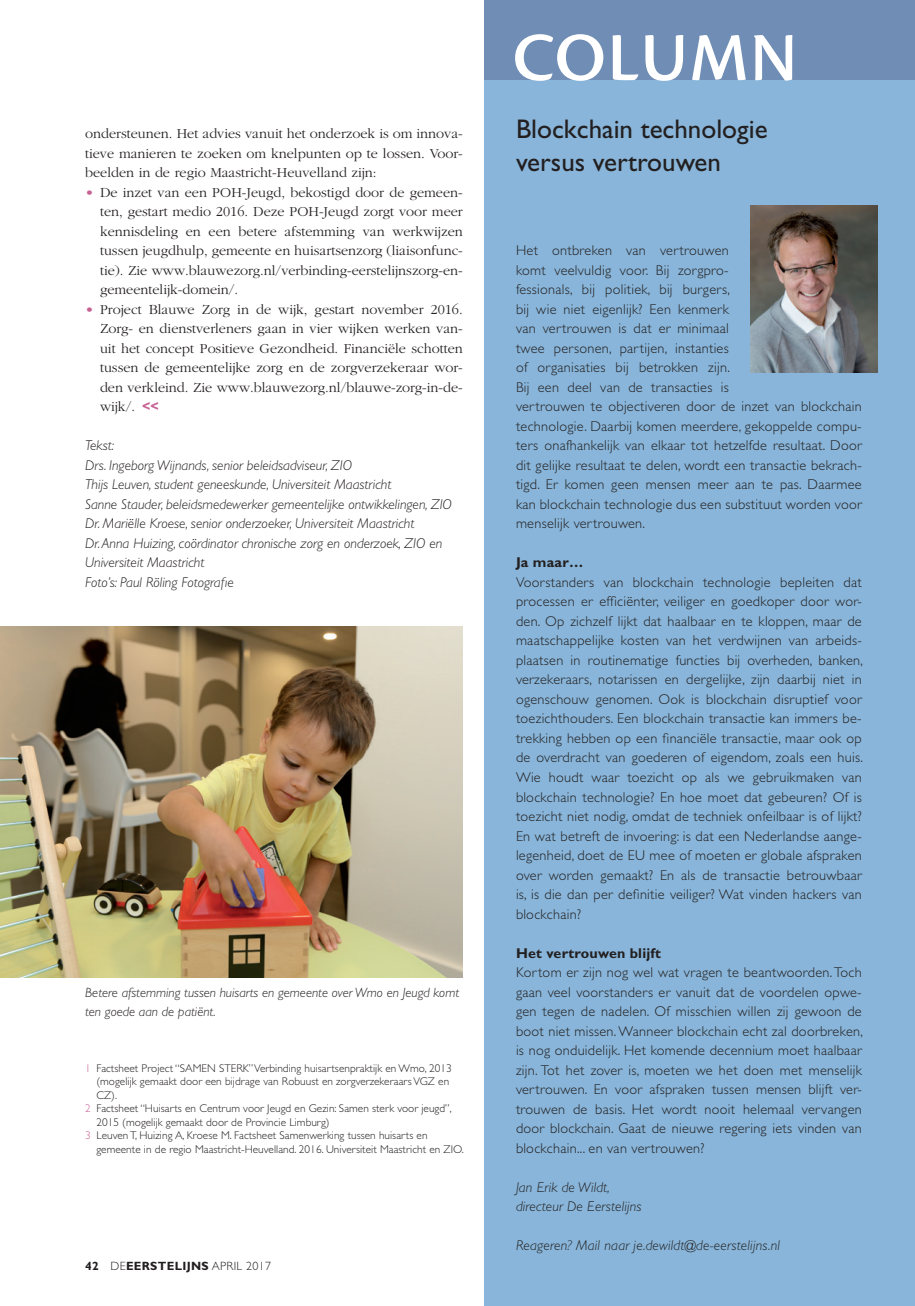
<style>
.page{position:relative;width:915px;height:1306px;background:#fff}
.page>*{position:absolute;margin:0;border:0;box-sizing:border-box;transform-origin:0 0}
.t1{font:71.25px "Cronos MM 574 47";letter-spacing:.03em;color:#fff}
.t2{font:27px/33px "Gill Sans";color:#231f20}
.t3{font:300 14.25px/19.5px "Gill Sans";letter-spacing:.02em;color:#231f20;text-align:justify}
.t4{font:300 14.25px/19.5px "Garamond";color:#231f20;text-align:justify}
.t5{font:italic 300 14.25px/19.5px "Gill Sans";color:#231f20}
.t6{font:700 14.25px "Gill Sans";letter-spacing:.015em;color:#231f20}
.t7{font:italic 300 13.5px/19.5px "Gill Sans";color:#231f20}
.t8{font:700 12px "Gill Sans";letter-spacing:.025em;color:#231f20}
.t9{font:300 11.25px "Gill Sans";letter-spacing:.005em;color:#231f20}
.s1{color:#c86193}
.s2{font-family:"Gill Sans";font-weight:700;color:#c86193}
.s3{font-weight:300}
</style>
<div class="page">
<div style="left:484px;top:21px;width:430px;height:1284px;background:#88b5d9"></div>
<div style="left:484px;top:0;width:430px;height:80px;background:#708eb5"></div>
<img style="left:750px;top:206px;width:127px;height:166px">
<img style="left:0;top:626px;width:462px;height:351px">
<p class="t4" style="left:85px;top:124px;width:379px">ondersteunen. Het advies vanuit het onderzoek is om innova&shy;tieve manieren te zoeken om knelpunten op te lossen. Voor&shy;beelden in de regio Maastricht-Heuvelland zijn:</p>
<p class="t4" style="left:100px;top:183px;width:364px;text-indent:-15px"><span class="s1">•</span> De inzet van een POH-Jeugd, bekostigd door de gemeen&shy;ten, gestart medio 2016. Deze POH-Jeugd zorgt voor meer kennisdeling en een betere afstemming van werkwijzen tussen jeugdhulp, gemeente en huisartsenzorg (liaisonfunc&shy;tie). Zie www.blauwezorg.nl/verbinding-eerstelijnszorg-en&shy;gemeentelijk-domein/.</p>
<p class="t4" style="left:100px;top:300px;width:364px;text-indent:-15px"><span class="s1">•</span> Project Blauwe Zorg in de wijk, gestart november 2016.<br>Zorg- en dienstverleners gaan in vier wijken werken van&shy;uit het concept Positieve Gezondheid. Financiële schotten tussen de gemeentelijke zorg en de zorgverzekeraar wor&shy;den verkleind. Zie www.blauwezorg.nl/blauwe-zorg-in-de&shy;wijk/. <span class="s2">&lt;&lt;</span></p>
<p class="t5" style="left:85px;top:436px;width:368px">Tekst:<br>Drs. Ingeborg Wijnands, senior beleidsadviseur, ZIO<br>Thijs Leuven, student geneeskunde, Universiteit Maastricht<br>Sanne Stauder, beleidsmedewerker gemeentelijke ontwikkelingen, ZIO Dr. Mariëlle Kroese, senior onderzoeker, Universiteit Maastricht<br>Dr. Anna Huizing, coördinator chronische zorg en onderzoek, ZIO en Universiteit Maastricht<br>Foto’s: Paul Röling Fotografie</p>
<p class="t7" style="left:85px;top:982px;width:375px">Betere afstemming tussen huisarts en gemeente over Wmo en Jeugd komt ten goede aan de patiënt.</p>
<p class="t9" style="left:85px;top:1061px;width:368px"><span class="s1">1</span> Factsheet Project “SAMEN STERK” Verbinding huisartsenpraktijk en Wmo, 2013</p>
<p class="t9" style="left:96px;top:1075px;width:354px">(mogelijk gemaakt door een bijdrage van Robuust en zorgverzekeraars VGZ en</p>
<p class="t9" style="left:96px;top:1088px;width:22px">CZ).</p>
<p class="t9" style="left:85px;top:1102px;width:368px"><span class="s1">2</span> Factsheet “Huisarts en Centrum voor Jeugd en Gezin: Samen sterk voor jeugd”,</p>
<p class="t9" style="left:96px;top:1115px;width:235px">2015 (mogelijk gemaakt door de Provincie Limburg)</p>
<p class="t9" style="left:85px;top:1129px;width:344px"><span class="s1">3</span> Leuven T, Huizing A, Kroese M. Factsheet Samenwerking tussen huisarts en</p>
<p class="t9" style="left:96px;top:1142px;width:369px">gemeente in de regio Maastricht-Heuvelland. 2016. Universiteit Maastricht en ZIO.</p>
<p class="t8" style="left:85px;top:1258px;width:187px">42 <span class="s3">DE</span>EERSTELIJNS <span class="s3">APRIL 2017</span></p>
<h1 class="t1" style="left:512px;top:20px;width:286px">COLUMN</h1>
<h2 class="t2" style="left:516px;top:113px;width:253px">Blockchain technologie versus vertrouwen</h2>
<p class="t3" style="left:516px;top:241px;width:347px;text-align:left">Het ontbreken van vertrouwen<br>komt veelvuldig voor. Bij zorgpro-<br>fessionals, bij politiek, bij burgers,<br>bij wie niet eigenlijk? Een kenmerk<br>van vertrouwen is dat er minimaal<br>twee personen, partijen, instanties<br>of organisaties bij betrokken zijn.<br>Bij een deel van de transacties is<br>vertrouwen te objectiveren door de inzet van blockchain technologie. Daarbij komen meerdere, gekoppelde compu&shy;ters onafhankelijk van elkaar tot hetzelfde resultaat. Door dit gelijke resultaat te delen, wordt een transactie bekrach&shy;tigd. Er komen geen mensen meer aan te pas. Daarmee kan blockchain technologie dus een substituut worden voor menselijk vertrouwen.</p>
<p class="t6" style="left:516px;top:554px;width:69px">Ja maar…</p>
<p class="t3" style="left:516px;top:572px;width:348px">Voorstanders van blockchain technologie bepleiten dat processen er efficiënter, veiliger en goedkoper door wor&shy;den. Op zichzelf lijkt dat haalbaar en te kloppen, maar de maatschappelijke kosten van het verdwijnen van arbeids&shy;plaatsen in routinematige functies bij overheden, banken, verzekeraars, notarissen en dergelijke, zijn daarbij niet in ogenschouw genomen. Ook is blockchain disruptief voor toezichthouders. Een blockchain transactie kan immers be&shy;trekking hebben op een financiële transactie, maar ook op de overdracht van goederen of eigendom, zoals een huis.<br>Wie houdt waar toezicht op als we gebruikmaken van blockchain technologie? En hoe moet dat gebeuren? Of is toezicht niet nodig, omdat de techniek onfeilbaar is of lijkt?<br>En wat betreft de invoering: is dat een Nederlandse aange&shy;legenheid, doet de EU mee of moeten er globale afspraken over worden gemaakt? En als de transactie betrouwbaar is, is die dan per definitie veiliger? Wat vinden hackers van blockchain?</p>
<p class="t6" style="left:516px;top:944px;width:146px">Het vertrouwen blijft</p>
<p class="t3" style="left:516px;top:962px;width:348px">Kortom er zijn nog wel wat vragen te beantwoorden. Toch gaan veel voorstanders er vanuit dat de voordelen opwe&shy;gen tegen de nadelen. Of misschien willen zij gewoon de boot niet missen. Wanneer blockchain echt zal doorbreken, is nog onduidelijk. Het komende decennium moet haalbaar zijn. Tot het zover is, moeten we het doen met menselijk vertrouwen. En voor afspraken tussen mensen blijft ver&shy;trouwen de basis. Het wordt nooit helemaal vervangen door blockchain. Gaat de nieuwe regering iets vinden van blockchain... en van vertrouwen?</p>
<p class="t5" style="left:516px;top:1177px;width:127px">Jan Erik de Wildt, directeur De Eerstelijns</p>
<p class="t5" style="left:516px;top:1235px;width:265px">Reageren? Mail naar je.dewildt@de-eerstelijns.nl</p>
</div>
